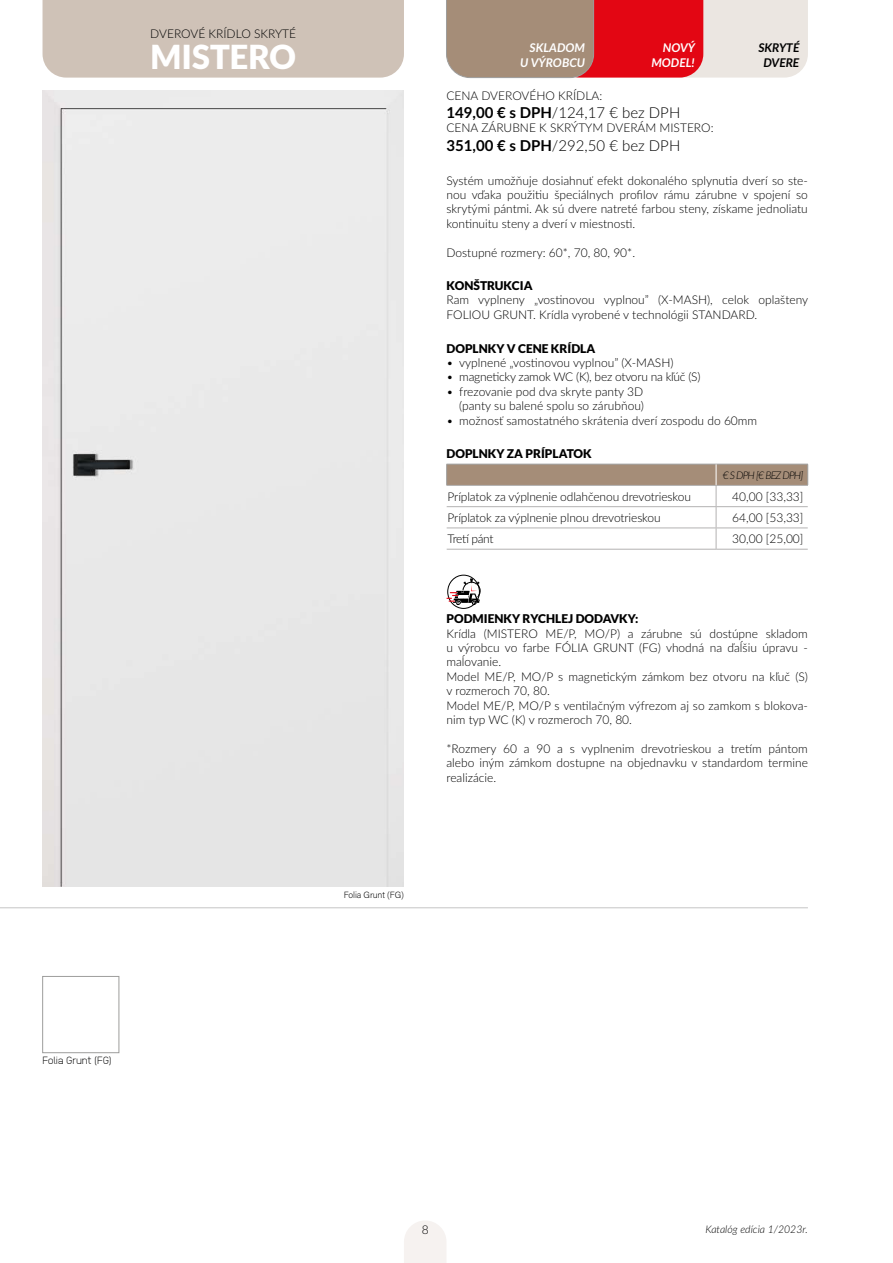
<style>
.page{position:relative;width:893px;height:1263px;background:#fff}
.page>*{position:absolute;margin:0;border:0;box-sizing:border-box;transform-origin:0 0}
.t1{font:900 33px "Lato";color:#fff}
.t2{font:300 15px "Lato";color:#000}
.t3{font:300 12px/14.4px "Lato";color:#000;text-align:justify}
.t4{font:900 12px "Lato";color:#000}
.t5{font:300 12px "Lato";letter-spacing:-.02em;color:#000}
.t6{font:italic 700 12px/15px "Lato";color:#fff;text-align:right}
.t7{font:italic 700 12px/15px "Lato";color:#000;text-align:center}
.t8{font:300 12px "Lato";letter-spacing:-.035em;color:#000}
.t9{font:italic 300 10.5px "Lato";color:#000}
.t10{font:italic 300 10.5px "Lato";letter-spacing:-.075em;color:#000}
.t11{font:200 10.5px "Anodina";letter-spacing:-.04em;color:#000}
.t12{font:200 9px "Acumin Pro";letter-spacing:-.01em;color:#000}
.s1{font-weight:700}
</style>
<div class="page">
<svg style="left:446px;top:464px;width:362px;height:85px"></svg>
<hr style="left:447px;top:549px;width:269px;height:1px;background:#b3b2b2">
<hr style="left:716px;top:549px;width:92px;height:1px;background:#b3b2b2">
<div style="left:447px;top:575px;width:33px;height:34px;border:1px solid #000;border-radius:50%"></div>
<svg style="left:446px;top:578px;width:35px;height:27px"></svg>
<div style="left:43px;top:0;width:361px;height:78px;background:#cfc2b7"></div>
<hr style="left:0;top:907px;width:808px;height:1px;background:#c6c6c6">
<div style="left:43px;top:90px;width:361px;height:797px;background:#e9e8e8"></div>
<div style="left:43px;top:976px;width:76px;height:77px;border:1px solid #9d9d9c"></div>
<svg style="left:446px;top:0;width:362px;height:78px;background:#cc7f79"></svg>
<svg style="left:404px;top:1221px;width:42px;height:42px"></svg>
<p class="t3" style="left:150px;top:26px;width:147px">DVEROVÉ KRÍDLO SKRYTÉ</p>
<h1 class="t1" style="left:151px;top:38px;width:147px">MISTERO</h1>
<p class="t6" style="left:520px;top:40px;width:66px">SKLADOM<br>U VÝROBCU</p>
<p class="t6" style="left:651px;top:40px;width:45px">NOVÝ<br>MODEL!</p>
<p class="t7" style="left:758px;top:40px;width:43px">SKRYTÉ<br>DVERE</p>
<p class="t3" style="left:446px;top:88px;width:157px">CENA DVEROVÉHO KRÍDLA:</p>
<p class="t2" style="left:446px;top:102px;width:235px"><span class="s1">149,00 € s DPH</span>/124,17 € bez DPH</p>
<p class="t3" style="left:446px;top:120px;width:269px">CENA ZÁRUBNE K SKRÝTYM DVERÁM MISTERO:</p>
<p class="t2" style="left:446px;top:135px;width:235px"><span class="s1">351,00 € s DPH</span>/292,50 € bez DPH</p>
<p class="t3" style="left:446px;top:173px;width:363px">Systém umožňuje dosiahnuť efekt dokonalého splynutia dverí so ste&shy;nou vďaka použitiu špeciálnych profilov rámu zárubne v spojení so skrytými pántmi. Ak sú dvere natreté farbou steny, získame jednoliatu kontinuitu steny a dverí v miestnosti.</p>
<p class="t3" style="left:446px;top:245px;width:190px">Dostupné rozmery: 60*, 70, 80, 90*.</p>
<p class="t4" style="left:446px;top:278px;width:88px">KONŠTRUKCIA</p>
<p class="t3" style="left:446px;top:292px;width:363px">Ram vyplneny „vostinovou vyplnou” (X-MASH), celok oplašteny<br>FOLIOU GRUNT. Krídla vyrobené v technológii STANDARD.</p>
<p class="t4" style="left:446px;top:341px;width:150px">DOPLNKY V CENE KRÍDLA</p>
<p class="t3" style="left:446px;top:355px;width:229px">• vyplnené „vostinovou vyplnou” (X-MASH)</p>
<p class="t5" style="left:446px;top:369px;width:256px">• magneticky zamok WC (K), bez otvoru na kľúč (S)</p>
<p class="t3" style="left:446px;top:384px;width:199px;text-align:right">• frezovanie pod dva skryte panty 3D (panty su balené spolu so zárubňou)</p>
<p class="t3" style="left:446px;top:413px;width:312px">• možnosť samostatného skrátenia dverí zospodu do 60mm</p>
<p class="t4" style="left:446px;top:446px;width:147px">DOPLNKY ZA PRÍPLATOK</p>
<p class="t10" style="left:723px;top:468px;width:82px">€ S DPH [€ BEZ DPH]</p>
<p class="t3" style="left:447px;top:489px;width:245px">Príplatok za výplnenie odlahčenou drevotrieskou</p>
<p class="t3" style="left:732px;top:489px;width:73px">40,00 [33,33]</p>
<p class="t3" style="left:447px;top:510px;width:215px">Príplatok za výplnenie plnou drevotrieskou</p>
<p class="t3" style="left:732px;top:510px;width:73px">64,00 [53,33]</p>
<p class="t8" style="left:447px;top:531px;width:48px">Tretí pánt</p>
<p class="t3" style="left:732px;top:531px;width:73px">30,00 [25,00]</p>
<p class="t4" style="left:446px;top:612px;width:193px">PODMIENKY RYCHLEJ DODAVKY:</p>
<p class="t3" style="left:446px;top:626px;width:363px;text-align:left">Krídla (MISTERO ME/P, MO/P) a zárubne sú dostúpne skladom u výrobcu vo farbe FÓLIA GRUNT (FG) vhodná na ďaĺšiu úpravu - maĺovanie.<br>Model ME/P, MO/P s magnetickým zámkom bez otvoru na kľuč (S) v rozmeroch 70, 80.<br>Model ME/P, MO/P s ventilačným výfrezom aj so zamkom s blokova&shy;nim typ WC (K) v rozmeroch 70, 80.</p>
<p class="t3" style="left:446px;top:741px;width:363px">*Rozmery 60 a 90 a s vyplnenim drevotrieskou a tretím pántom alebo iným zámkom dostupne na objednavku v standardom termine realizácie.</p>
<p class="t12" style="left:344px;top:888px;width:62px">Folia Grunt (FG)</p>
<p class="t11" style="left:43px;top:1053px;width:70px">Folia Grunt (FG)</p>
<p class="t3" style="left:422px;top:1222px;width:8px">8</p>
<p class="t9" style="left:705px;top:1222px;width:104px">Katalóg edícia 1/2023r.</p>
</div>
